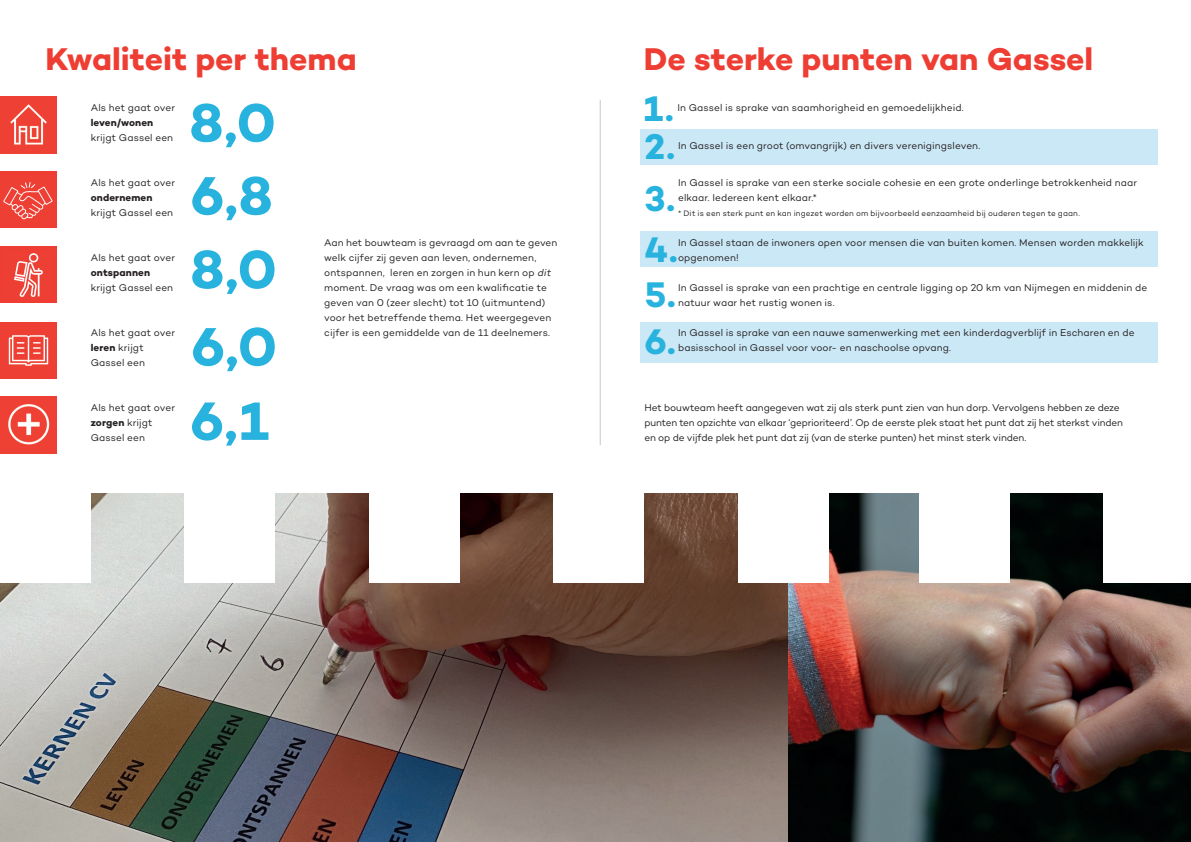
<style>
.page{position:relative;width:1191px;height:842px;background:#fff}
.page>*{position:absolute;margin:0;border:0;box-sizing:border-box;transform-origin:0 0}
.t1{font:700 54.9px/74.6px "Campton";color:#28b3de;text-align:justify}
.t2{font:700 36.3px/37.8px "Campton";color:#28b3de}
.t3{font:700 32px "Campton";letter-spacing:-.005em;color:#ee3e34}
.t4{font:10px/15px "Campton";letter-spacing:.01em;color:#231f20}
.t5{font:10px/15px "Campton";letter-spacing:-.01em;color:#231f20}
.t6{font:700 10px "Campton";letter-spacing:.01em;color:#231f20}
.t7{font:8px "Campton";letter-spacing:.02em;color:#231f20}
.s1{font-weight:700}
.s2{font-style:italic}
</style>
<div class="page">
<img style="left:0;top:493px;width:788px;height:349px">
<img style="left:788px;top:493px;width:403px;height:349px">
<div style="left:0;top:492px;width:91px;height:91px;background:#fff"></div>
<div style="left:184px;top:492px;width:91px;height:91px;background:#fff"></div>
<div style="left:369px;top:492px;width:91px;height:91px;background:#fff"></div>
<div style="left:553px;top:492px;width:91px;height:91px;background:#fff"></div>
<div style="left:738px;top:492px;width:90px;height:91px;background:#fff"></div>
<div style="left:919px;top:492px;width:91px;height:91px;background:#fff"></div>
<div style="left:1103px;top:492px;width:88px;height:91px;background:#fff"></div>
<hr style="left:600px;top:100px;width:1px;height:345px;background:#c7c8ca">
<img style="left:0;top:96px;width:57px;height:57px">
<img style="left:0;top:397px;width:57px;height:57px">
<div style="left:0;top:171px;width:57px;height:57px;background:#ee3e34"></div>
<img style="left:3px;top:182px;width:50px;height:38px">
<div style="left:0;top:247px;width:57px;height:56px;background:#ee3e34"></div>
<img style="left:14px;top:253px;width:29px;height:44px">
<div style="left:0;top:322px;width:57px;height:56px;background:#ee3e34"></div>
<img style="left:8px;top:335px;width:41px;height:31px">
<div style="left:640px;top:129px;width:517px;height:36px;background:#cbe8f6"></div>
<div style="left:640px;top:231px;width:517px;height:36px;background:#cbe8f6"></div>
<div style="left:640px;top:322px;width:517px;height:41px;background:#cbe8f6"></div>
<h3 class="t3" style="left:45px;top:39px;width:313px">Kwaliteit per thema</h3>
<h3 class="t3" style="left:643px;top:39px;width:451px">De sterke punten van Gassel</h3>
<p class="t4" style="left:91px;top:100px;width:86px">Als het gaat over</p>
<p class="t6" style="left:91px;top:116px;width:64px">leven/wonen</p>
<p class="t4" style="left:91px;top:130px;width:84px">krijgt Gassel een</p>
<p class="t4" style="left:91px;top:175px;width:86px">Als het gaat over</p>
<p class="t6" style="left:91px;top:191px;width:63px">ondernemen</p>
<p class="t4" style="left:91px;top:205px;width:84px">krijgt Gassel een</p>
<p class="t4" style="left:91px;top:250px;width:86px">Als het gaat over</p>
<p class="t6" style="left:91px;top:266px;width:61px">ontspannen</p>
<p class="t4" style="left:91px;top:280px;width:84px">krijgt Gassel een</p>
<p class="t4" style="left:91px;top:325px;width:86px">Als het gaat over <span class="s1">leren</span> krijgt<br>Gassel een</p>
<p class="t4" style="left:91px;top:400px;width:86px">Als het gaat over <span class="s1">zorgen</span> krijgt<br>Gassel een</p>
<h2 class="t2" style="left:643px;top:90px;width:33px">1.<br>2.</h2>
<h2 class="t2" style="left:644px;top:172px;width:35px;line-height:51.4px">3.<br>4.</h2>
<h2 class="t2" style="left:644px;top:270px;width:33px;line-height:47.1px">5.<br>6.</h2>
<h1 class="t1" style="left:189px;top:85px;width:89px">8,0<br>6,8<br>8,0<br>6,0<br>6,1</h1>
<p class="t4" style="left:677px;top:100px;width:288px">In Gassel is sprake van saamhorigheid en gemoedelijkheid.</p>
<p class="t4" style="left:678px;top:138px;width:304px">In Gassel is een groot (omvangrijk) en divers verenigingsleven.</p>
<p class="t4" style="left:678px;top:175px;width:460px">In Gassel is sprake van een sterke sociale cohesie en een grote onderlinge betrokkenheid naar elkaar. Iedereen kent elkaar.*</p>
<p class="t7" style="left:678px;top:208px;width:403px">* Dit is een sterk punt en kan ingezet worden om bijvoorbeeld eenzaamheid bij ouderen tegen te gaan.</p>
<p class="t4" style="left:678px;top:235px;width:467px">In Gassel staan de inwoners open voor mensen die van buiten komen. Mensen worden makkelijk opgenomen!</p>
<p class="t4" style="left:678px;top:280px;width:471px">In Gassel is sprake van een prachtige en centrale ligging op 20 km van Nijmegen en middenin de natuur waar het rustig wonen is.</p>
<p class="t4" style="left:678px;top:325px;width:458px">In Gassel is sprake van een nauwe samenwerking met een kinderdagverblijf in Escharen en de basisschool in Gassel voor voor- en naschoolse opvang.</p>
<p class="t4" style="left:324px;top:235px;width:234px">Aan het bouwteam is gevraagd om aan te geven welk cijfer zij geven aan leven, ondernemen, ontspannen, leren en zorgen in hun kern op <span class="s2">dit </span>moment. De vraag was om een kwalificatie te geven van 0 (zeer slecht) tot 10 (uitmuntend) voor het betreffende thema. Het weergegeven cijfer is een gemiddelde van de 11 deelnemers.</p>
<p class="t5" style="left:644px;top:400px;width:480px">Het bouwteam heeft aangegeven wat zij als sterk punt zien van hun dorp. Vervolgens hebben ze deze punten ten opzichte van elkaar ‘geprioriteerd’. Op de eerste plek staat het punt dat zij het sterkst vinden en op de vijfde plek het punt dat zij (van de sterke punten) het minst sterk vinden.</p>
</div>
